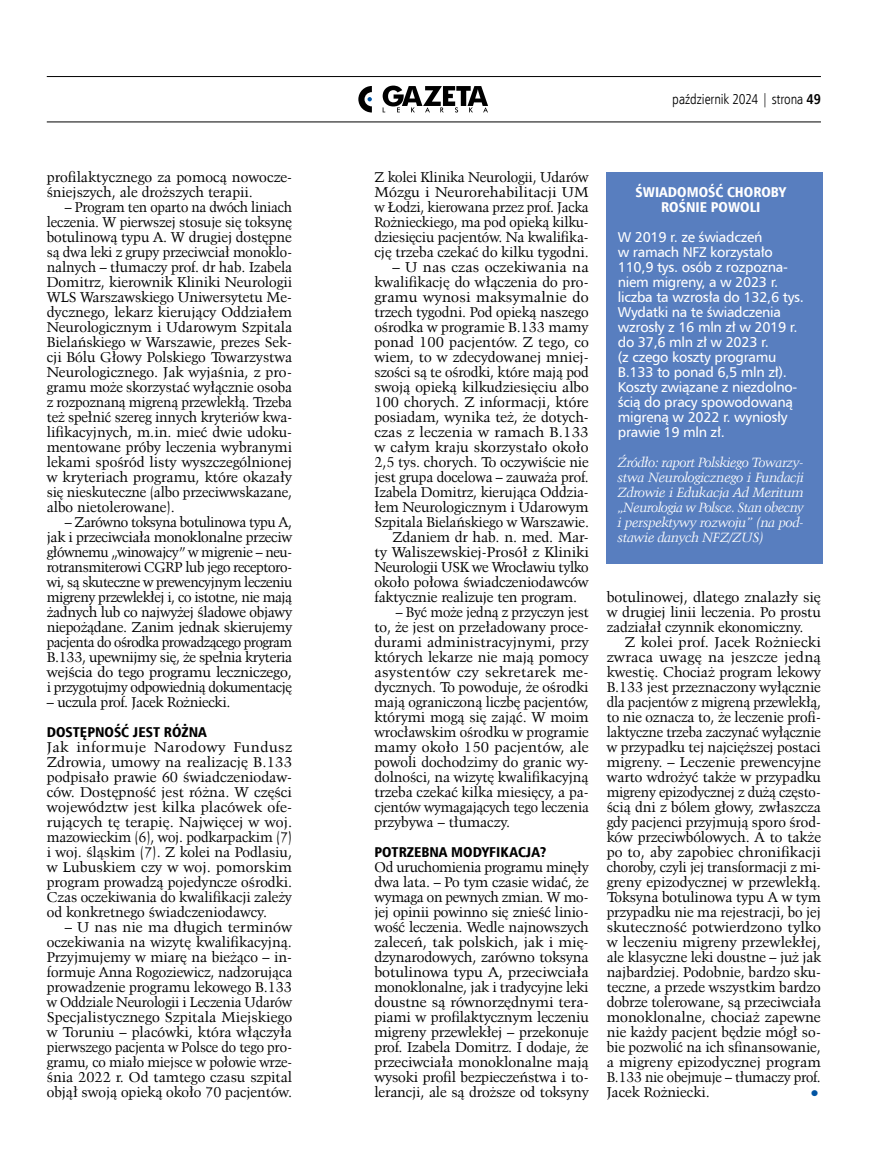
<style>
.page{position:relative;width:872px;height:1161px;background:#fff}
.page>*{position:absolute;margin:0;border:0;box-sizing:border-box;transform-origin:0 0}
.t1{font:21px "Kuenst 480 EU";color:#0053a2}
.t2{font:14.25px/15px "Kuenst 480 EU";color:#000;text-align:justify}
.t3{font:14.25px/15px "Kuenst 480 EU";color:#000;text-align:justify;scale:1.04 1}
.t4{font:14.25px/15px "Kuenst 480 EU";color:#000;text-align:justify;scale:.96 1}
.t5{font:14.25px/15px "Humnst 777 EU";letter-spacing:-.02em;color:#fff}
.t6{font:14.25px "Humnst 777 Blk Cn EU";color:#000}
.t7{font:14.25px/15px "Humnst 777 Blk Cn EU";color:#fff;text-align:center}
.t8{font:14.25px "Kuenst 480 EU";letter-spacing:-.02em;color:#000}
.t9{font:14.25px "Humnst 777 Lt Cn EU";letter-spacing:-.005em;color:#000}
.t10{font:italic 13.5px/15px "Kuenst 480 EU";letter-spacing:-.025em;color:#fff;text-align:justify}
.s1{font-family:"Humnst 777 Cn EU";font-weight:700}
</style>
<div class="page">
<hr style="left:47px;top:76px;width:774px;height:1px;background:#000">
<hr style="left:47px;top:122px;width:774px;height:1px;background:#000">
<svg style="left:383px;top:86px;width:105px;height:27px"></svg>
<svg style="left:358px;top:86px;width:14px;height:26px"></svg>
<div style="left:606px;top:172px;width:217px;height:391px;background:#587ebf"></div>
<p class="t2" style="left:47px;top:169px;width:247px">profilaktycznego za pomocą nowocze&shy;śniejszych, ale droższych terapii.</p>
<p class="t4" style="left:47px;top:199px;width:257px;text-indent:18px">– Program ten oparto na dwóch liniach leczenia. W pierwszej stosuje się toksynę botulinową typu A. W drugiej dostępne są dwa leki z grupy przeciwciał monoklo&shy;nalnych – tłumaczy prof. dr hab. Izabela Domitrz, kierownik Kliniki Neurologii WLS Warszawskiego Uniwersytetu Me&shy;dycznego, lekarz kierujący Oddziałem Neurologicznym i Udarowym Szpitala Bielańskiego w Warszawie, prezes Sek&shy;cji Bólu Głowy Polskiego Towarzystwa Neurologicznego. Jak wyjaśnia, z pro&shy;gramu może skorzystać wyłącznie osoba z rozpoznaną migreną przewlekłą. Trzeba też spełnić szereg innych kryteriów kwa&shy;lifikacyjnych, m.in. mieć dwie udoku&shy;mentowane próby leczenia wybranymi lekami spośród listy wyszczególnionej w kryteriach programu, które okazały się nieskuteczne (albo przeciwwskazane, albo nietolerowane).</p>
<p class="t2" style="left:47px;top:514px;width:247px;text-indent:18px">– Zarówno toksyna botulinowa typu A, jak i przeciwciała monoklonalne przeciw głównemu „winowajcy” w migrenie – neu&shy;rotransmiterowi CGRP lub jego receptoro&shy;wi, są skuteczne w prewencyjnym leczeniu migreny przewlekłej i, co istotne, nie mają żadnych lub co najwyżej śladowe objawy niepożądane. Zanim jednak skierujemy pacjenta do ośrodka prowadzącego program B.133, upewnijmy się, że spełnia kryteria wejścia do tego programu leczniczego, i przygotujmy odpowiednią dokumentację</p>
<p class="t8" style="left:47px;top:693px;width:185px">– uczula prof. Jacek Rożniecki.</p>
<p class="t6" style="left:47px;top:722px;width:161px">DOSTĘPNOŚĆ JEST RÓŻNA</p>
<p class="t3" style="left:47px;top:739px;width:237px">Jak informuje Narodowy Fundusz Zdrowia, umowy na realizację B.133 podpisało prawie 60 świadczeniodaw&shy;ców. Dostępność jest różna. W części województw jest kilka placówek ofe&shy;rujących tę terapię. Najwięcej w woj. mazowieckim (6), woj. podkarpackim (7) i woj. śląskim (7). Z kolei na Podlasiu, w Lubuskiem czy w woj. pomorskim program prowadzą pojedyncze ośrodki.<br>Czas oczekiwania do kwalifikacji zależy od konkretnego świadczeniodawcy.</p>
<p class="t2" style="left:47px;top:919px;width:247px;text-indent:18px">– U nas nie ma długich terminów oczekiwania na wizytę kwalifikacyjną.<br>Przyjmujemy w miarę na bieżąco – in&shy;formuje Anna Rogoziewicz, nadzorująca prowadzenie programu lekowego B.133 w Oddziale Neurologii i Leczenia Udarów Specjalistycznego Szpitala Miejskiego w Toruniu – placówki, która włączyła pierwszego pacjenta w Polsce do tego pro&shy;gramu, co miało miejsce w połowie wrze&shy;śnia 2022 r. Od tamtego czasu szpital objął swoją opieką około 70 pacjentów.</p>
<p class="t9" style="left:672px;top:90px;width:150px">październik 2024 | strona <span class="s1">49</span></p>
<p class="t2" style="left:374px;top:169px;width:216px">Z kolei Klinika Neurologii, Udarów Mózgu i Neurorehabilitacji UM w Łodzi, kierowana przez prof. Jacka Rożnieckiego, ma pod opieką kilku&shy;dziesięciu pacjentów. Na kwalifika&shy;cję trzeba czekać do kilku tygodni.</p>
<p class="t3" style="left:392px;top:259px;width:190px">– U nas czas oczekiwania na</p>
<p class="t2" style="left:374px;top:274px;width:216px">kwalifikację do włączenia do pro-</p>
<p class="t3" style="left:374px;top:289px;width:207px">gramu wynosi maksymalnie do</p>
<p class="t2" style="left:374px;top:304px;width:216px">trzech tygodni. Pod opieką naszego</p>
<p class="t2" style="left:374px;top:319px;width:216px">ośrodka w programie B.133 mamy</p>
<p class="t2" style="left:374px;top:334px;width:216px">ponad 100 pacjentów. Z tego, co</p>
<p class="t2" style="left:374px;top:349px;width:216px">wiem, to w zdecydowanej mniej-</p>
<p class="t2" style="left:374px;top:364px;width:216px">szości są te ośrodki, które mają pod</p>
<p class="t2" style="left:374px;top:379px;width:216px">swoją opieką kilkudziesięciu albo</p>
<p class="t2" style="left:374px;top:394px;width:216px">100 chorych. Z informacji, które</p>
<p class="t2" style="left:374px;top:409px;width:216px">posiadam, wynika też, że dotych-</p>
<p class="t2" style="left:374px;top:424px;width:216px">czas z leczenia w ramach B.133</p>
<p class="t2" style="left:374px;top:439px;width:216px">w całym kraju skorzystało około</p>
<p class="t2" style="left:374px;top:454px;width:216px">2,5 tys. chorych. To oczywiście nie</p>
<p class="t2" style="left:374px;top:469px;width:216px">jest grupa docelowa – zauważa prof.</p>
<p class="t2" style="left:374px;top:484px;width:216px">Izabela Domitrz, kierująca Oddzia-</p>
<p class="t2" style="left:374px;top:499px;width:216px">łem Neurologicznym i Udarowym</p>
<p class="t2" style="left:374px;top:514px;width:216px">Szpitala Bielańskiego w Warszawie.</p>
<p class="t2" style="left:392px;top:529px;width:198px">Zdaniem dr hab. n. med. Mar-</p>
<p class="t2" style="left:374px;top:544px;width:216px">ty Waliszewskiej-Prosół z Kliniki</p>
<p class="t2" style="left:374px;top:559px;width:216px">Neurologii USK we Wrocławiu tylko</p>
<p class="t2" style="left:374px;top:574px;width:216px">około połowa świadczeniodawców</p>
<p class="t2" style="left:374px;top:589px;width:204px">faktycznie realizuje ten program.</p>
<p class="t2" style="left:374px;top:604px;width:216px;text-indent:21px">– Być może jedną z przyczyn jest to, że jest on przeładowany proce&shy;durami administracyjnymi, przy których lekarze nie mają pomocy asystentów czy sekretarek me&shy;dycznych. To powoduje, że ośrodki mają ograniczoną liczbę pacjentów, którymi mogą się zająć. W moim wrocławskim ośrodku w programie mamy około 150 pacjentów, ale powoli dochodzimy do granic wy&shy;dolności, na wizytę kwalifikacyjną trzeba czekać kilka miesięcy, a pa&shy;cjentów wymagających tego leczenia przybywa – tłumaczy.</p>
<p class="t6" style="left:374px;top:842px;width:173px">POTRZEBNA MODYFIKACJA?</p>
<p class="t2" style="left:374px;top:859px;width:216px">Od uruchomienia programu minęły dwa lata. – Po tym czasie widać, że wymaga on pewnych zmian. W mo&shy;jej opinii powinno się znieść linio&shy;wość leczenia. Wedle najnowszych zaleceń, tak polskich, jak i mię&shy;dzynarodowych, zarówno toksyna botulinowa typu A, przeciwciała monoklonalne, jak i tradycyjne leki doustne są równorzędnymi tera&shy;piami w profilaktycznym leczeniu migreny przewlekłej – przekonuje prof. Izabela Domitrz. I dodaje, że przeciwciała monoklonalne mają wysoki profil bezpieczeństwa i to&shy;lerancji, ale są droższe od toksyny</p>
<p class="t7" style="left:635px;top:184px;width:152px">ŚWIADOMOŚĆ CHOROBY<br>ROŚNIE POWOLI</p>
<p class="t5" style="left:618px;top:229px;width:188px">W 2019 r. ze świadczeń<br>w ramach NFZ korzystało<br>110,9 tys. osób z rozpozna&shy;niem migreny, a w 2023 r. liczba ta wzrosła do 132,6 tys.<br>Wydatki na te świadczenia wzrosły z 16 mln zł w 2019 r. do 37,6 mln zł w 2023 r.<br>(z czego koszty programu<br>B.133 to ponad 6,5 mln zł).<br>Koszty związane z niezdolno&shy;ścią do pracy spowodowaną migreną w 2022 r. wyniosły prawie 19 mln zł.</p>
<p class="t10" style="left:618px;top:454px;width:188px">Źródło: raport Polskiego Towarzy&shy;stwa Neurologicznego i Fundacji Zdrowie i Edukacja Ad Meritum „Neurologia w Polsce. Stan obecny i perspektywy rozwoju” (na pod&shy;stawie danych NFZ/ZUS)</p>
<p class="t2" style="left:606px;top:589px;width:216px">botulinowej, dlatego znalazły się w drugiej linii leczenia. Po prostu zadziałał czynnik ekonomiczny.</p>
<p class="t3" style="left:606px;top:634px;width:208px;text-indent:18px">Z kolei prof. Jacek Rożniecki zwraca uwagę na jeszcze jedną kwestię. Chociaż program lekowy B.133 jest przeznaczony wyłącznie dla pacjentów z migreną przewlekłą, to nie oznacza to, że leczenie profi&shy;laktyczne trzeba zaczynać wyłącznie w przypadku tej najcięższej postaci migreny. – Leczenie prewencyjne warto wdrożyć także w przypadku migreny epizodycznej z dużą często&shy;ścią dni z bólem głowy, zwłaszcza gdy pacjenci przyjmują sporo środ&shy;ków przeciwbólowych. A to także po to, aby zapobiec chronifikacji choroby, czyli jej transformacji z mi&shy;greny epizodycznej w przewlekłą.<br>Toksyna botulinowa typu A w tym przypadku nie ma rejestracji, bo jej skuteczność potwierdzono tylko w leczeniu migreny przewlekłej, ale klasyczne leki doustne – już jak najbardziej. Podobnie, bardzo sku&shy;teczne, a przede wszystkim bardzo dobrze tolerowane, są przeciwciała monoklonalne, chociaż zapewne nie każdy pacjent będzie mógł so&shy;bie pozwolić na ich sfinansowanie, a migreny epizodycznej program B.133 nie obejmuje – tłumaczy prof.<br>Jacek Rożniecki.</p>
<h1 class="t1" style="left:808px;top:1081px;width:14px">•</h1>
</div>
